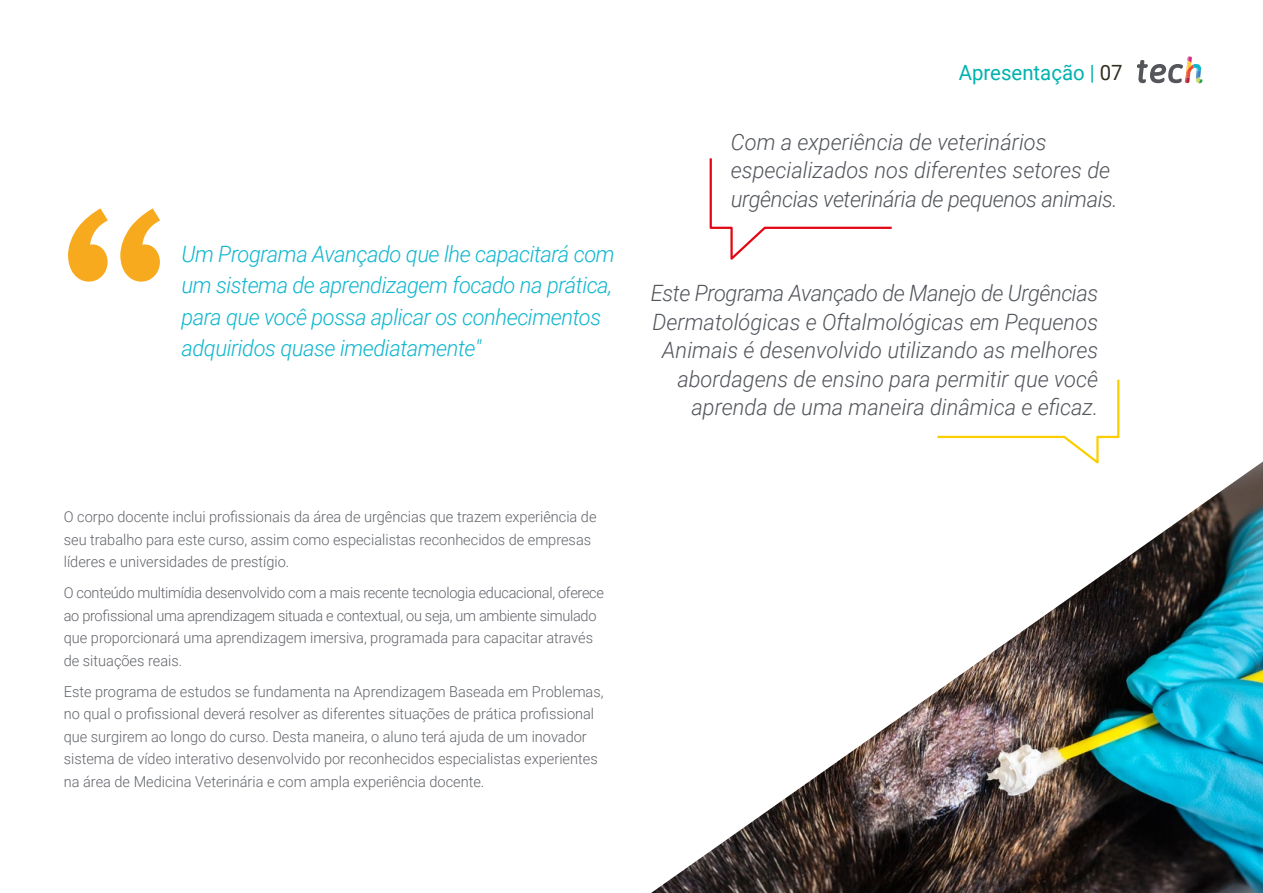
<style>
.page{position:relative;width:1263px;height:893px;background:#fff}
.page>*{position:absolute;margin:0;border:0;box-sizing:border-box;transform-origin:0 0}
.t1{font:italic 300 22.5px/28.5px "Roboto";color:#52555b;text-align:right}
.t2{font:italic 300 22.5px/31.5px "Roboto";letter-spacing:-.02em;color:#0fb6cf}
.t3{font:21px "Roboto";color:#00b2af}
.t4{font:300 15px/22.5px "Roboto";color:#61646a}
.t5{font:300 15px/22.5px "Roboto";letter-spacing:-.02em;color:#61646a}
.s1{color:#312e20}
</style>
<div class="page">
<svg style="left:68px;top:208px;width:92px;height:74px"></svg>
<img style="left:651px;top:461px;width:612px;height:432px">
<svg style="left:935px;top:379px;width:185px;height:88px"></svg>
<svg style="left:709px;top:158px;width:183px;height:102px"></svg>
<svg style="left:1137px;top:57px;width:65px;height:27px"></svg>
<h1 class="t2" style="left:181px;top:237px;width:435px">Um Programa Avançado que lhe capacitará com um sistema de aprendizagem focado na prática, para que você possa aplicar os conhecimentos adquiridos quase imediatamente"</h1>
<p class="t4" style="left:64px;top:505px;width:534px">O corpo docente inclui profissionais da área de urgências que trazem experiência de seu trabalho para este curso, assim como especialistas reconhecidos de empresas líderes e universidades de prestígio.</p>
<p class="t5" style="left:64px;top:581px;width:542px">O conteúdo multimídia desenvolvido com a mais recente tecnologia educacional, oferece ao profissional uma aprendizagem situada e contextual, ou seja, um ambiente simulado que proporcionará uma aprendizagem imersiva, programada para capacitar através de situações reais.</p>
<p class="t4" style="left:64px;top:680px;width:541px">Este programa de estudos se fundamenta na Aprendizagem Baseada em Problemas, no qual o profissional deverá resolver as diferentes situações de prática profissional que surgirem ao longo do curso. Desta maneira, o aluno terá ajuda de um inovador sistema de vídeo interativo desenvolvido por reconhecidos especialistas experientes na área de Medicina Veterinária e com ampla experiência docente.</p>
<h2 class="t3" style="left:959px;top:57px;width:165px">Apresentação | <span class="s1">07</span></h2>
<h1 class="t1" style="left:731px;top:127px;width:388px;text-align:left">Com a experiência de veterinários especializados nos diferentes setores de urgências veterinária de pequenos animais.</h1>
<h1 class="t1" style="left:651px;top:278px;width:449px">Este Programa Avançado de Manejo de Urgências Dermatológicas e Oftalmológicas em Pequenos Animais é desenvolvido utilizando as melhores abordagens de ensino para permitir que você aprenda de uma maneira dinâmica e eficaz.</h1>
</div>
